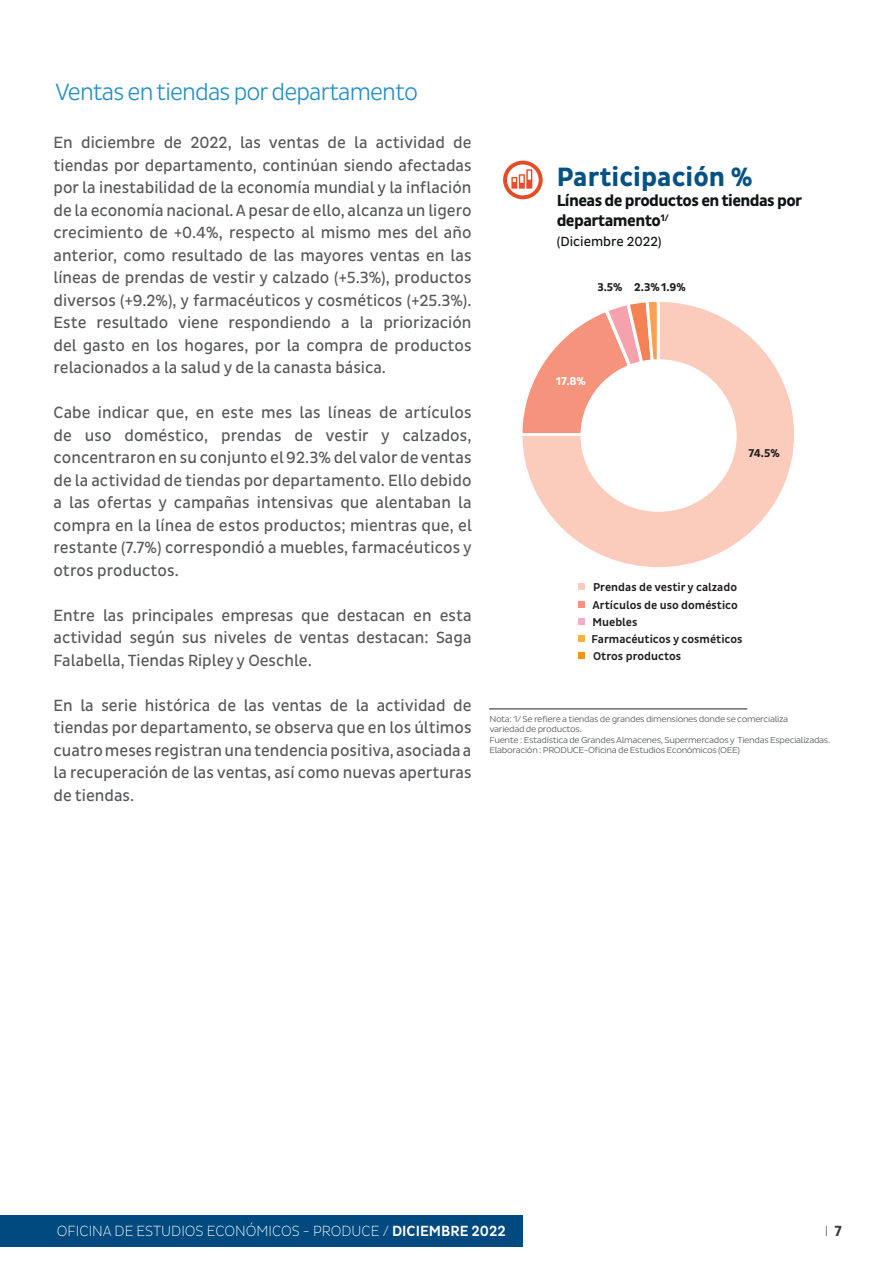
<style>
.page{position:relative;width:893px;height:1263px;background:#fff}
.page>*{position:absolute;margin:0;border:0;box-sizing:border-box;transform-origin:0 0}
.t1{font:700 27px "Pluto Sans Cond";color:#055183}
.t2{font:300 24px "Pluto Sans Cond";letter-spacing:-.035em;color:#228ec8}
.t3{font:16.5px/22.5px "Pluto Sans Cond";color:#57585a;text-align:justify}
.t4{font:700 16.35px/20.2px "Pluto Sans Cond";letter-spacing:-.035em;color:#111416}
.t5{font:300 15px "Pluto Sans Cond Ex";color:#fff}
.t6{font:300 15px "Pluto Sans Cond Ex";color:#3e3e3f}
.t7{font:13.5px "Pluto Sans Cond";color:#111416}
.t8{font:500 11.55px "Pluto Sans Cond";color:#231f20}
.t9{font:700 11.55px "Pluto Sans Cond";color:#231f20}
.t10{font:700 11.55px "Pluto Sans Cond";color:#fff}
.t11{font:300 8.7px/10.4px "Pluto Sans Cond";letter-spacing:-.035em;color:#4f5252;scale:1.13 1}
.s1{font-family:"Pluto Sans Cond";font-weight:500}
.s2{font-family:"Pluto Sans Cond";font-weight:700}
</style>
<div class="page">
<div style="left:0;top:1215px;width:522px;height:32px;background:#004a7f"></div>
<div style="left:521px;top:300px;width:274px;height:269px;background:#fbcbbb;border-radius:50%"></div>
<svg style="left:521px;top:300px;width:142px;height:138px"></svg>
<hr style="left:489px;top:708px;width:258px;height:1px;background:#231f20">
<svg style="left:505px;top:163px;width:36px;height:34px"></svg>
<div style="left:503px;top:161px;width:40px;height:38px;border:4px solid #e64c28;border-radius:50%"></div>
<svg style="left:511px;top:169px;width:21px;height:20px"></svg>
<div style="left:578px;top:583px;width:7px;height:7px;background:#fbcbbb"></div>
<div style="left:578px;top:652px;width:7px;height:6px;background:#f7931d"></div>
<div style="left:578px;top:601px;width:7px;height:7px;background:#f5937c"></div>
<div style="left:578px;top:618px;width:7px;height:7px;background:#f2adce"></div>
<div style="left:578px;top:635px;width:7px;height:6px;background:#fbb03f"></div>
<div style="left:580px;top:359px;width:157px;height:153px;background:#fff;border-radius:50%"></div>
<p class="t2" style="left:55px;top:79px;width:364px">Ventas en tiendas por departamento</p>
<p class="t3" style="left:54px;top:132px;width:420px">En diciembre de 2022, las ventas de la actividad de tiendas por departamento, continúan siendo afectadas por la inestabilidad de la economía mundial y la inflación de la economía nacional. A pesar de ello, alcanza un ligero crecimiento de +0.4%, respecto al mismo mes del año anterior, como resultado de las mayores ventas en las líneas de prendas de vestir y calzado (+5.3%), productos diversos (+9.2%), y farmacéuticos y cosméticos (+25.3%).<br>Este resultado viene respondiendo a la priorización del gasto en los hogares, por la compra de productos relacionados a la salud y de la canasta básica.</p>
<p class="t3" style="left:54px;top:402px;width:420px">Cabe indicar que, en este mes las líneas de artículos de uso doméstico, prendas de vestir y calzados, concentraron en su conjunto el 92.3% del valor de ventas de la actividad de tiendas por departamento. Ello debido a las ofertas y campañas intensivas que alentaban la compra en la línea de estos productos; mientras que, el restante (7.7%) correspondió a muebles, farmacéuticos y otros productos.</p>
<p class="t3" style="left:54px;top:604px;width:420px">Entre las principales empresas que destacan en esta actividad según sus niveles de ventas destacan: Saga Falabella, Tiendas Ripley y Oeschle.</p>
<p class="t3" style="left:54px;top:694px;width:419px">En la serie histórica de las ventas de la actividad de tiendas por departamento, se observa que en los últimos cuatro meses registran una tendencia positiva, asociada a la recuperación de las ventas, así como nuevas aperturas de tiendas.</p>
<p class="t1" style="left:557px;top:161px;width:198px">Participación %</p>
<p class="t4" style="left:557px;top:191px;width:247px">Líneas de productos en tiendas por departamento<sup>1/</sup></p>
<p class="t7" style="left:557px;top:234px;width:106px">(Diciembre 2022)</p>
<p class="t9" style="left:597px;top:281px;width:90px">3.5% 2.3%1.9%</p>
<p class="t10" style="left:556px;top:375px;width:32px">17.8%</p>
<p class="t9" style="left:748px;top:446px;width:33px">74.5%</p>
<p class="t8" style="left:593px;top:581px;width:145px">Prendas de vestir y calzado</p>
<p class="t8" style="left:592px;top:598px;width:147px">Artículos de uso doméstico</p>
<p class="t8" style="left:592px;top:616px;width:46px">Muebles</p>
<p class="t8" style="left:591px;top:633px;width:153px">Farmacéuticos y cosméticos</p>
<p class="t8" style="left:593px;top:649px;width:90px">Otros productos</p>
<p class="t11" style="left:489px;top:714px;width:303px">Nota: 1/ Se refiere a tiendas de grandes dimensiones donde se comercializa<br>variedad de productos.<br>Fuente : Estadística de Grandes Almacenes, Supermercados y Tiendas Especializadas.<br>Elaboración : PRODUCE-Oficina de Estudios Económicos (OEE)</p>
<p class="t5" style="left:57px;top:1222px;width:450px">OFICINA DE ESTUDIOS ECONÓMICOS - PRODUCE / <span class="s1">DICIEMBRE 2022</span></p>
<p class="t6" style="left:825px;top:1222px;width:19px">I <span class="s2">7</span></p>
</div>
